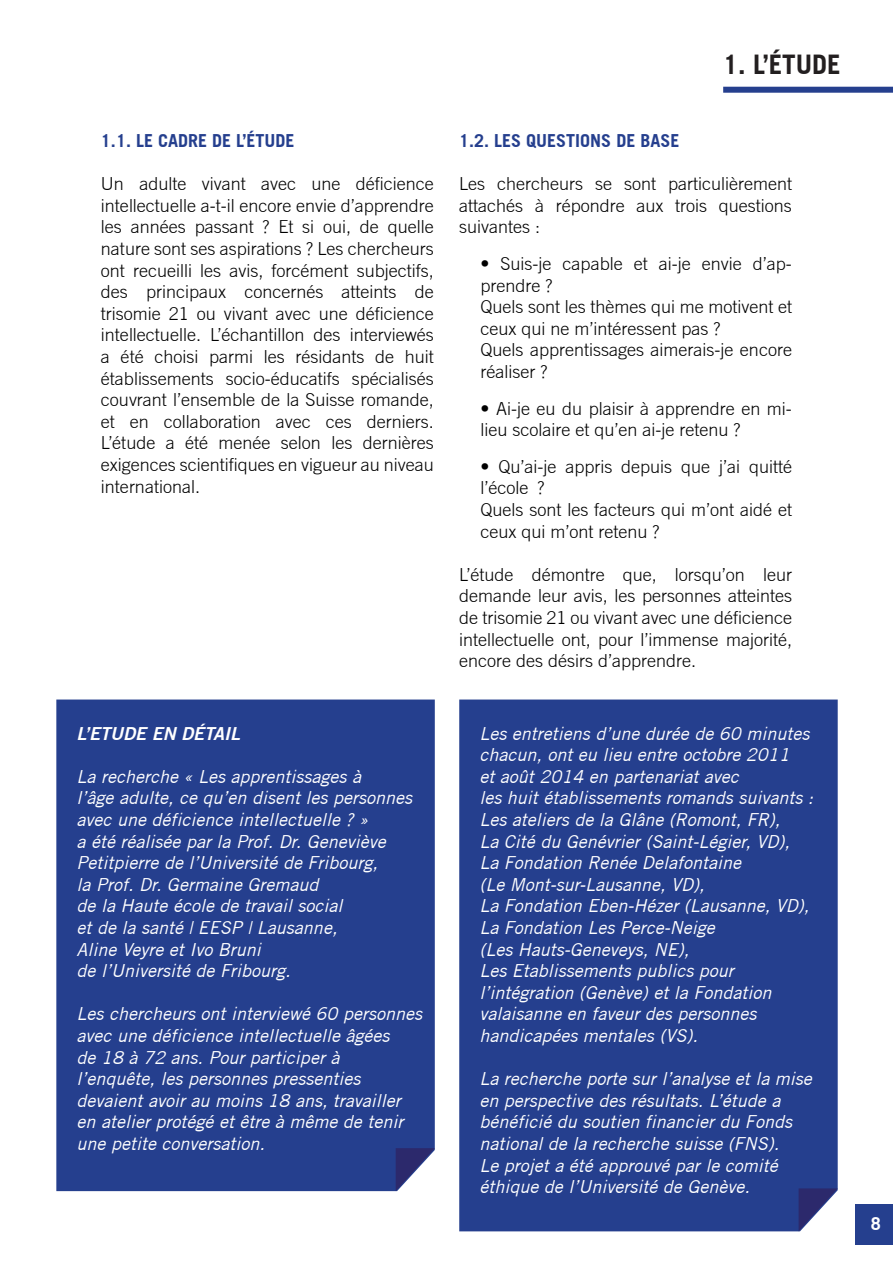
<style>
.page{position:relative;width:893px;height:1263px;background:#fff}
.page>*{position:absolute;margin:0;border:0;box-sizing:border-box;transform-origin:0 0}
.t1{font:700 27px "Trade Gothic";color:#231f20}
.t2{font:italic 18px/21.6px "Trade Gothic";color:#fff}
.t3{font:300 18px/21.6px "Trade Gothic";color:#000;text-align:justify}
.t4{font:700 18px "Trade Gothic";color:#253f8e}
.t5{font:italic 700 18px "Trade Gothic No.2";color:#fff}
.t6{font:700 18px "Trade Gothic";color:#fff}
</style>
<div class="page">
<div style="left:855px;top:1204px;width:38px;height:41px;background:#253f8e"></div>
<div style="left:723px;top:87px;width:170px;height:6px;background:#253f8e"></div>
<div style="left:56px;top:699px;width:379px;height:492px;background:#253f8e"></div>
<svg style="left:396px;top:1148px;width:39px;height:43px"></svg>
<div style="left:459px;top:699px;width:379px;height:532px;background:#253f8e"></div>
<svg style="left:799px;top:1188px;width:39px;height:43px"></svg>
<p class="t4" style="left:101px;top:129px;width:195px">1.1. LE CADRE DE L’ÉTUDE</p>
<p class="t3" style="left:101px;top:173px;width:334px">Un adulte vivant avec une déficience intellectuelle a-t-il encore envie d’apprendre les années passant ? Et si oui, de quelle nature sont ses aspirations ? Les chercheurs ont recueilli les avis, forcément subjectifs, des principaux concernés atteints de trisomie 21 ou vivant avec une déficience intellectuelle. L’échantillon des interviewés a été choisi parmi les résidants de huit établissements socio-éducatifs spécialisés couvrant l’ensemble de la Suisse romande, et en collaboration avec ces derniers.<br>L’étude a été menée selon les dernières exigences scientifiques en vigueur au niveau international.</p>
<p class="t5" style="left:77px;top:722px;width:165px">L’ETUDE EN DÉTAIL</p>
<p class="t2" style="left:77px;top:765px;width:337px">La recherche « Les apprentissages à<br>l’âge adulte, ce qu’en disent les personnes avec une déficience intellectuelle ? »<br>a été réalisée par la Prof. Dr. Geneviève Petitpierre de l’Université de Fribourg,<br>la Prof. Dr. Germaine Gremaud<br>de la Haute école de travail social<br>et de la santé | EESP | Lausanne,<br>Aline Veyre et Ivo Bruni<br>de l’Université de Fribourg.</p>
<p class="t2" style="left:77px;top:1003px;width:347px">Les chercheurs ont interviewé 60 personnes avec une déficience intellectuelle âgées<br>de 18 à 72 ans. Pour participer à l’enquête, les personnes pressenties devaient avoir au moins 18 ans, travailler en atelier protégé et être à même de tenir une petite conversation.</p>
<h1 class="t1" style="left:723px;top:47px;width:119px">1. L’ÉTUDE</h1>
<p class="t4" style="left:459px;top:129px;width:222px">1.2. LES QUESTIONS DE BASE</p>
<p class="t3" style="left:459px;top:173px;width:334px">Les chercheurs se sont particulièrement attachés à répondre aux trois questions suivantes :</p>
<p class="t3" style="left:480px;top:252px;width:313px;text-align:left">• Suis-je capable et ai-je envie d’ap&shy;prendre ?<br>Quels sont les thèmes qui me motivent et ceux qui ne m’intéressent pas ?<br>Quels apprentissages aimerais-je encore réaliser ?</p>
<p class="t3" style="left:480px;top:397px;width:313px">• Ai-je eu du plaisir à apprendre en mi&shy;lieu scolaire et qu’en ai-je retenu ?</p>
<p class="t3" style="left:480px;top:455px;width:313px;text-align:left">• Qu’ai-je appris depuis que j’ai quitté l’école ?<br>Quels sont les facteurs qui m’ont aidé et ceux qui m’ont retenu ?</p>
<p class="t3" style="left:459px;top:563px;width:334px">L’étude démontre que, lorsqu’on leur demande leur avis, les personnes atteintes de trisomie 21 ou vivant avec une déficience intellectuelle ont, pour l’immense majorité, encore des désirs d’apprendre.</p>
<p class="t2" style="left:479px;top:722px;width:335px">Les entretiens d’une durée de 60 minutes chacun, ont eu lieu entre octobre 2011<br>et août 2014 en partenariat avec<br>les huit établissements romands suivants :<br>Les ateliers de la Glâne (Romont, FR),<br>La Cité du Genévrier (Saint-Légier, VD), La Fondation Renée Delafontaine<br>(Le Mont-sur-Lausanne, VD),<br>La Fondation Eben-Hézer (Lausanne, VD), La Fondation Les Perce-Neige<br>(Les Hauts-Geneveys, NE),<br>Les Etablissements publics pour l’intégration (Genève) et la Fondation valaisanne en faveur des personnes handicapées mentales (VS).</p>
<p class="t2" style="left:479px;top:1068px;width:334px">La recherche porte sur l’analyse et la mise en perspective des résultats. L’étude a bénéficié du soutien financier du Fonds national de la recherche suisse (FNS).<br>Le projet a été approuvé par le comité éthique de l’Université de Genève.</p>
<p class="t6" style="left:871px;top:1213px;width:12px">8</p>
</div>
